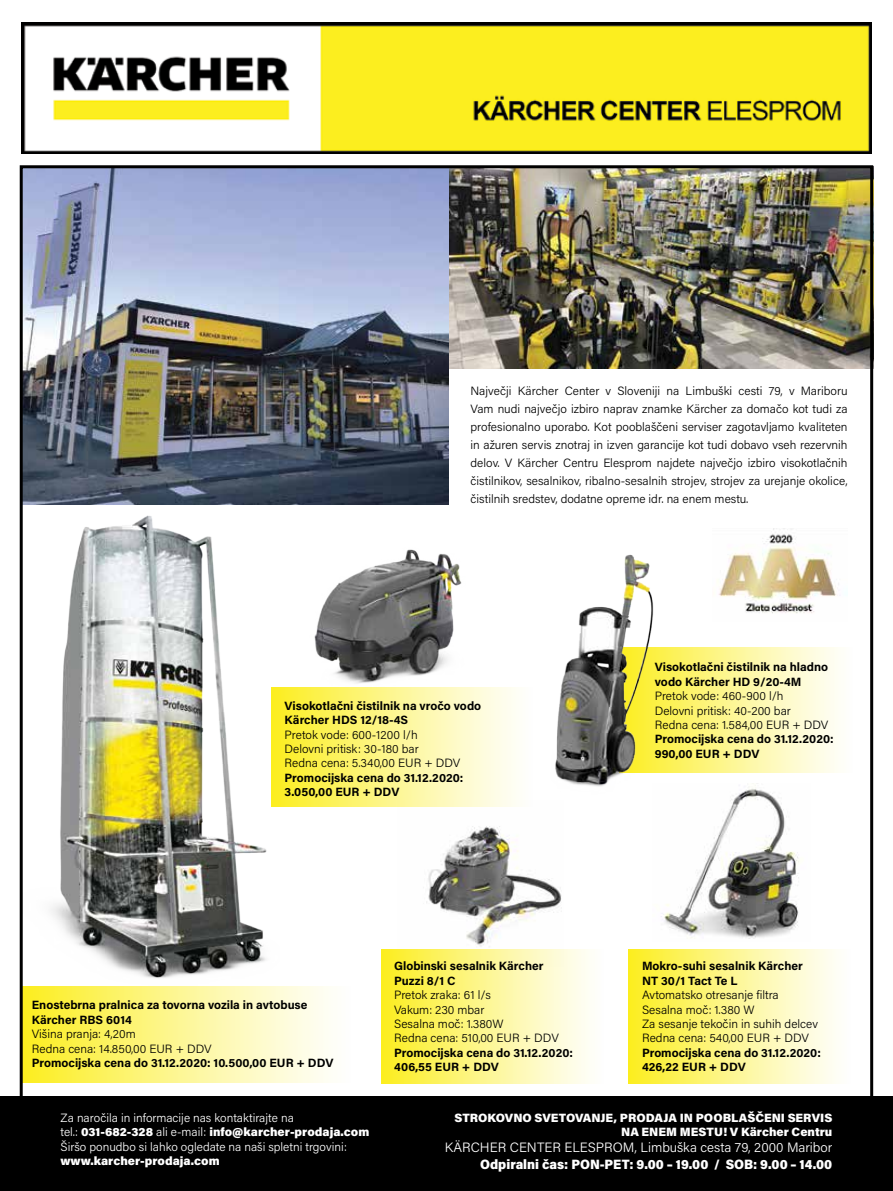
<style>
.page{position:relative;width:893px;height:1191px;background:#fff}
.page>*{position:absolute;margin:0;border:0;box-sizing:border-box;transform-origin:0 0}
.t1{font:300 13.5px "Acumin Pro";color:#fff}
.t2{font:900 13.5px "Acumin Pro";color:#fff;scale:.95 1}
.t3{font:300 12px/14.4px "Acumin Pro";color:#000}
.t4{font:700 12px/14.4px "Acumin Pro";color:#000}
.t5{font:300 12px/14.4px "Acumin Pro";color:#fff}
.t6{font:900 12px/14.4px "Acumin Pro";color:#fff;text-align:right}
.s1{font-weight:900}
</style>
<div class="page">
<img style="left:448px;top:169px;width:421px;height:200px">
<img style="left:24px;top:169px;width:424px;height:336px">
<div style="left:21px;top:986px;width:330px;height:97px;background:linear-gradient(to right,#fcee24,#feffff)"></div>
<img style="left:21px;top:22px;width:851px;height:131px">
<div style="left:0;top:1096px;width:893px;height:95px;background:#000"></div>
<img style="left:19px;top:461px;width:348px;height:603px">
<img style="left:426px;top:826px;width:136px;height:121px">
<img style="left:661px;top:785px;width:138px;height:154px">
<img style="left:729px;top:528px;width:110px;height:86px">
<svg style="left:729px;top:647px;width:109px;height:125px;background:#fdfac5"></svg>
<div style="left:271px;top:688px;width:262px;height:119px;background:linear-gradient(to right,#fcee24,#feffff)"></div>
<img style="left:477px;top:554px;width:252px;height:240px">
<img style="left:299px;top:524px;width:180px;height:180px">
<div style="left:381px;top:949px;width:223px;height:134px;background:linear-gradient(to right,#fcee23,#feffff)"></div>
<div style="left:628px;top:949px;width:222px;height:134px;background:linear-gradient(to right,#fcee24,#feffff)"></div>
<p class="t3" style="left:471px;top:381px;width:379px;line-height:18px;text-align:justify">Največji Kärcher Center v Sloveniji na Limbuški cesti 79, v Mariboru Vam nudi največjo izbiro naprav znamke Kärcher za domačo kot tudi za profesionalno uporabo. Kot pooblaščeni serviser zagotavljamo kvaliteten in ažuren servis znotraj in izven garancije kot tudi dobavo vseh rezervnih delov. V Kärcher Centru Elesprom najdete največjo izbiro visokotlačnih čistilnikov, sesalnikov, ribalno-sesalnih strojev, strojev za urejanje okolice, čistilnih sredstev, dodatne opreme idr. na enem mestu.</p>
<p class="t4" style="left:285px;top:698px;width:198px">Visokotlačni čistilnik na vročo vodo<br>Kärcher HDS 12/18-4S</p>
<p class="t3" style="left:285px;top:726px;width:177px">Pretok vode: 600-1200 l/h<br>Delovni pritisk: 30-180 bar<br>Redna cena: 5.340,00 EUR + DDV</p>
<p class="t4" style="left:285px;top:770px;width:180px">Promocijska cena do 31.12.2020:<br>3.050,00 EUR + DDV</p>
<p class="t4" style="left:32px;top:997px;width:277px">Enostebrna pralnica za tovorna vozila in avtobuse<br>Kärcher RBS 6014</p>
<p class="t3" style="left:32px;top:1026px;width:181px">Višina pranja: 4,20m<br>Redna cena: 14.850,00 EUR + DDV</p>
<p class="t4" style="left:32px;top:1055px;width:303px">Promocijska cena do 31.12.2020: 10.500,00 EUR + DDV</p>
<p class="t4" style="left:394px;top:958px;width:151px">Globinski sesalnik Kärcher<br>Puzzi 8/1 C</p>
<p class="t3" style="left:394px;top:987px;width:166px">Pretok zraka: 61 l/s<br>Vakum: 230 mbar<br>Sesalna moč: 1.380W<br>Redna cena: 510,00 EUR + DDV</p>
<p class="t4" style="left:394px;top:1044px;width:180px">Promocijska cena do 31.12.2020:<br>406,55 EUR + DDV</p>
<p class="t4" style="left:655px;top:659px;width:175px">Visokotlačni čistilnik na hladno vodo Kärcher HD 9/20-4M</p>
<p class="t3" style="left:655px;top:688px;width:175px">Pretok vode: 460-900 l/h<br>Delovni pritisk: 40-200 bar<br>Redna cena: 1.584,00 EUR + DDV</p>
<p class="t4" style="left:655px;top:731px;width:180px">Promocijska cena do 31.12.2020:<br>990,00 EUR + DDV</p>
<p class="t4" style="left:642px;top:958px;width:162px">Mokro-suhi sesalnik Kärcher<br>NT 30/1 Tact Te L</p>
<p class="t3" style="left:642px;top:987px;width:178px">Avtomatsko otresanje filtra<br>Sesalna moč: 1.380 W<br>Za sesanje tekočin in suhih delcev<br>Redna cena: 540,00 EUR + DDV</p>
<p class="t4" style="left:642px;top:1044px;width:180px">Promocijska cena do 31.12.2020:<br>426,22 EUR + DDV</p>
<p class="t5" style="left:61px;top:1110px;width:310px">Za naročila in informacije nas kontaktirajte na<br>tel.: <span class="s1">031-682-328</span> ali e-mail: <span class="s1">info@karcher-prodaja.com<br></span>Širšo ponudbo si lahko ogledate na naši spletni trgovini:</p>
<p class="t6" style="left:61px;top:1153px;width:161px">www.karcher-prodaja.com</p>
<p class="t6" style="left:454px;top:1109px;width:379px">STROKOVNO SVETOVANJE, PRODAJA IN POOBLAŠČENI SERVIS<br>NA ENEM MESTU! V Kärcher Centru</p>
<p class="t1" style="left:445px;top:1138px;width:389px">KÄRCHER CENTER ELESPROM, Limbuška cesta 79, 2000 Maribor</p>
<p class="t2" style="left:480px;top:1154px;width:372px">Odpiralni čas: PON-PET: 9.00 – 19.00 / SOB: 9.00 – 14.00</p>
</div>
